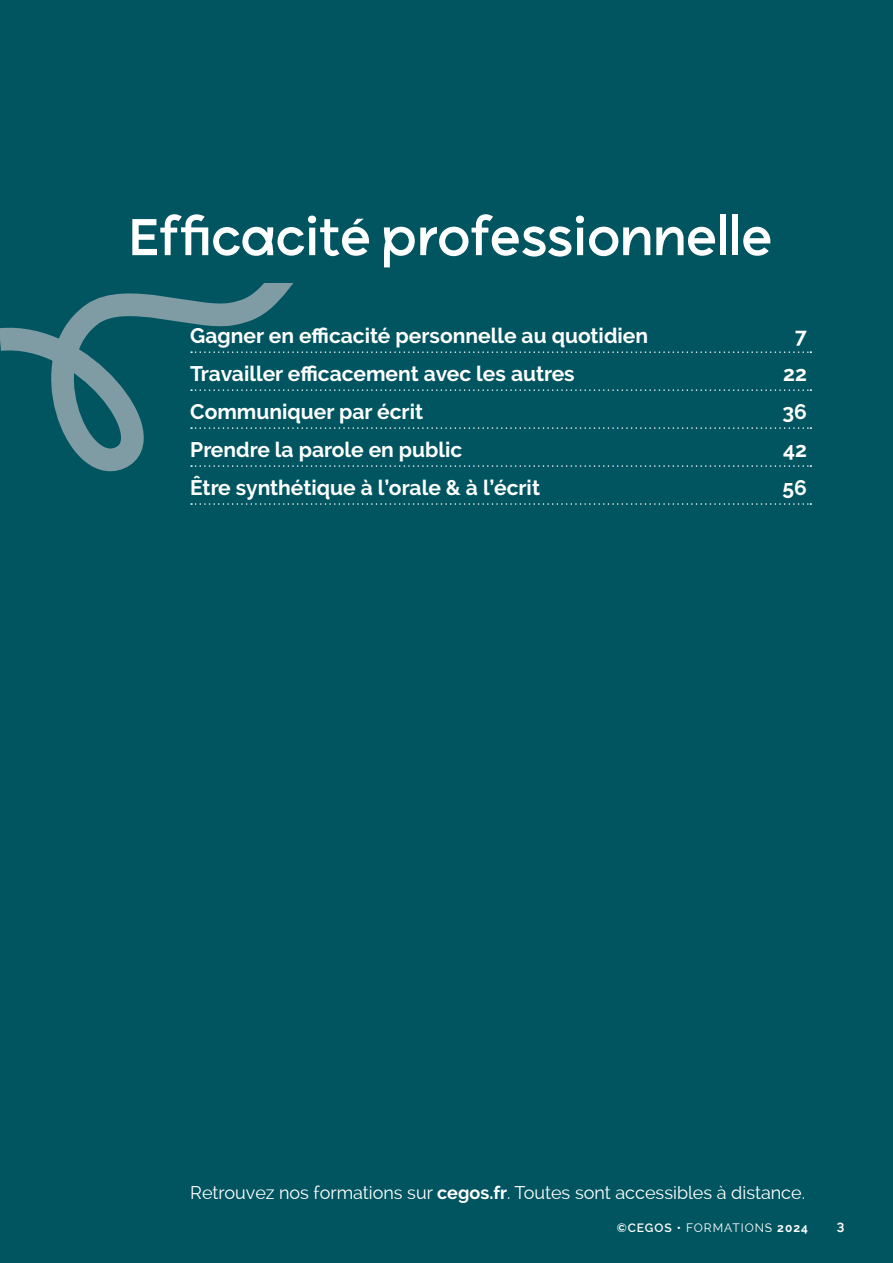
<style>
.page{position:relative;width:893px;height:1263px;background:#005560}
.page>*{position:absolute;margin:0;border:0;box-sizing:border-box;transform-origin:0 0}
.t1{font:500 52.5px "Ryker";color:#fff}
.t2{font:700 21px "Raleway";color:#fff}
.t3{font:18px "Raleway";color:#fff}
.t4{font:500 13.5px "Ryker";color:#fff}
.t5{font:12px "Raleway";letter-spacing:.08em;color:#fff}
.s1{font-weight:700}
.s2{font-weight:600}
</style>
<div class="page">
<svg style="left:0;top:283px;width:294px;height:222px"></svg>
<svg style="left:191px;top:351px;width:620px;height:2px"></svg>
<svg style="left:191px;top:389px;width:620px;height:2px"></svg>
<svg style="left:191px;top:427px;width:620px;height:2px"></svg>
<svg style="left:191px;top:465px;width:620px;height:2px"></svg>
<svg style="left:191px;top:503px;width:620px;height:2px"></svg>
<h1 class="t1" style="left:128px;top:206px;width:646px">Efficacité professionnelle</h1>
<p class="t2" style="left:190px;top:324px;width:459px">Gagner en efficacité personnelle au quotidien</p>
<p class="t2" style="left:795px;top:324px;width:13px">7</p>
<p class="t2" style="left:190px;top:361px;width:386px">Travailler efficacement avec les autres</p>
<p class="t2" style="left:783px;top:361px;width:25px">22</p>
<p class="t2" style="left:190px;top:399px;width:234px">Communiquer par écrit</p>
<p class="t2" style="left:782px;top:399px;width:26px">36</p>
<p class="t2" style="left:190px;top:437px;width:274px">Prendre la parole en public</p>
<p class="t2" style="left:783px;top:437px;width:25px">42</p>
<p class="t2" style="left:190px;top:475px;width:351px">Être synthétique à l’orale &amp; à l’écrit</p>
<p class="t2" style="left:782px;top:475px;width:26px">56</p>
<p class="t3" style="left:190px;top:1183px;width:616px">Retrouvez nos formations sur <span class="s1">cegos.fr</span>. Toutes sont accessibles à distance.</p>
<p class="t5" style="left:617px;top:1221px;width:193px"><span class="s2">©CEGOS •</span> FORMATIONS <span class="s1">2024</span></p>
<p class="t4" style="left:836px;top:1219px;width:10px">3</p>
</div>
